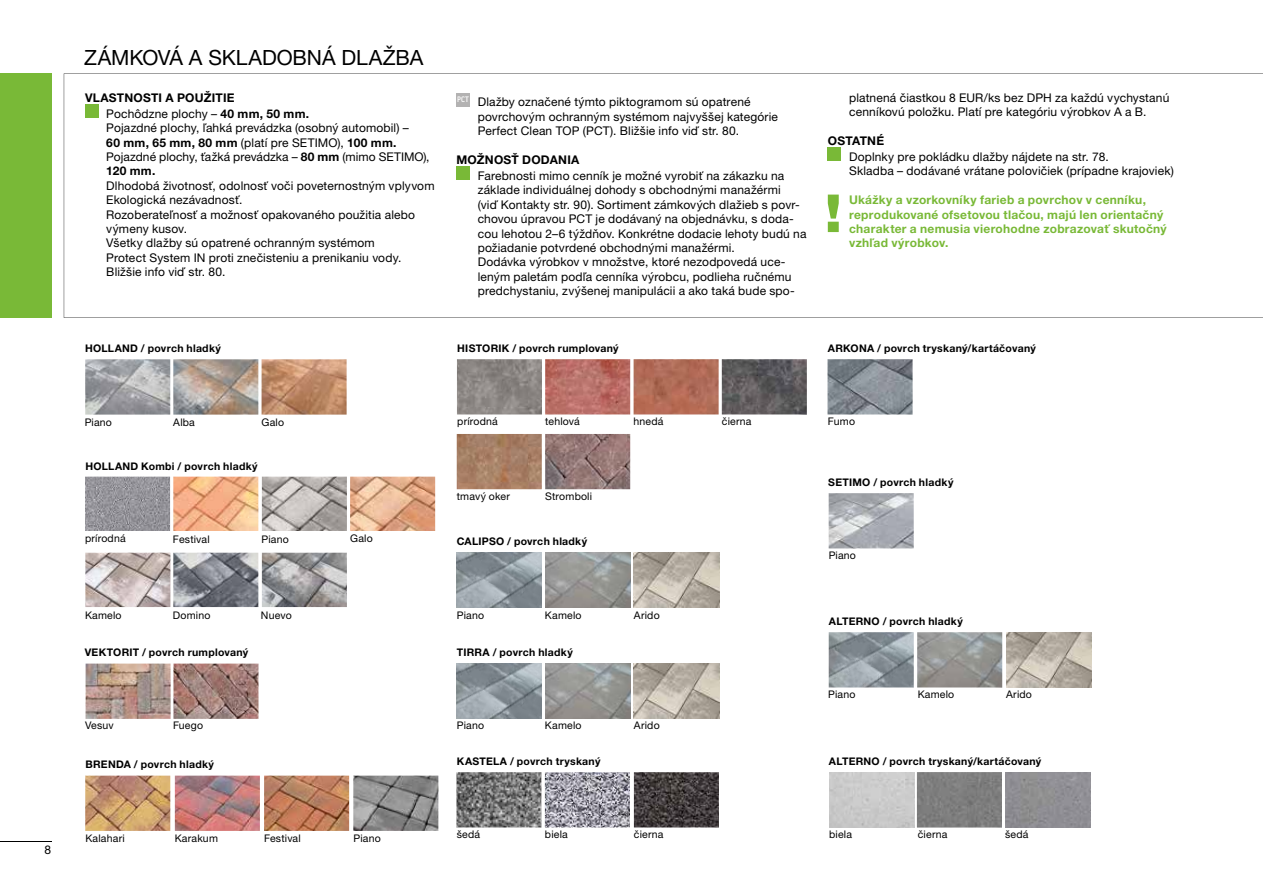
<style>
.page{position:relative;width:1263px;height:893px;background:#fff}
.page>*{position:absolute;margin:0;border:0;box-sizing:border-box;transform-origin:0 0}
.t1{font:21px "Helvetica Neue LT Pro";color:#000}
.t2{font:12px/14.4px "Helvetica Neue LT Pro";letter-spacing:.01em;color:#000}
.t3{font:700 12px/14.4px "Helvetica Neue LT Pro";letter-spacing:.02em;color:#79b937}
.t4{font:700 12px/16.2px "Helvetica Neue LT Pro";letter-spacing:.02em;color:#000}
.t5{font:700 10.5px "Helvetica Neue LT Pro";letter-spacing:.025em;color:#000}
.t6{font:10.5px "Helvetica Neue LT Pro";letter-spacing:.02em;color:#000}
.s1{font-weight:400}
.s2{font-weight:700}
</style>
<div class="page">
<div style="left:0;top:74px;width:51px;height:244px;background:#79b937"></div>
<hr style="left:0;top:841px;width:51px;height:1px;background:#000">
<svg style="left:64px;top:73px;width:1199px;height:245px"></svg>
<div style="left:85px;top:104px;width:13px;height:14px;background:#79b937"></div>
<div style="left:456px;top:93px;width:14px;height:13px;background:#b3b2b2"></div>
<div style="left:456px;top:166px;width:14px;height:14px;background:#79b937"></div>
<div style="left:828px;top:147px;width:13px;height:14px;background:#79b937"></div>
<svg style="left:828px;top:195px;width:11px;height:37px"></svg>
<img style="left:86px;top:664px;width:85px;height:55px">
<img style="left:173px;top:664px;width:85px;height:55px">
<img style="left:457px;top:359px;width:85px;height:55px">
<img style="left:457px;top:434px;width:85px;height:55px">
<img style="left:545px;top:434px;width:85px;height:55px">
<img style="left:545px;top:359px;width:85px;height:55px">
<img style="left:634px;top:359px;width:85px;height:55px">
<img style="left:722px;top:359px;width:85px;height:56px">
<img style="left:827px;top:359px;width:85px;height:56px">
<img style="left:456px;top:772px;width:85px;height:56px">
<img style="left:545px;top:772px;width:85px;height:55px">
<img style="left:634px;top:772px;width:85px;height:56px">
<img style="left:829px;top:632px;width:85px;height:56px">
<img style="left:917px;top:632px;width:85px;height:56px">
<img style="left:1005px;top:772px;width:85px;height:55px">
<div style="left:829px;top:772px;width:85px;height:56px;background:#cacaca"></div>
<img style="left:917px;top:772px;width:85px;height:56px">
<img style="left:829px;top:493px;width:85px;height:55px">
<img style="left:173px;top:477px;width:85px;height:54px">
<img style="left:262px;top:477px;width:85px;height:54px">
<img style="left:85px;top:553px;width:85px;height:54px">
<img style="left:173px;top:553px;width:85px;height:54px">
<img style="left:262px;top:553px;width:85px;height:54px">
<img style="left:350px;top:477px;width:85px;height:54px">
<img style="left:85px;top:359px;width:85px;height:56px">
<img style="left:173px;top:359px;width:85px;height:56px">
<img style="left:262px;top:359px;width:85px;height:56px">
<img style="left:85px;top:477px;width:85px;height:54px">
<img style="left:634px;top:553px;width:85px;height:55px">
<img style="left:634px;top:663px;width:85px;height:56px">
<img style="left:456px;top:553px;width:85px;height:55px">
<img style="left:456px;top:663px;width:85px;height:56px">
<img style="left:545px;top:553px;width:85px;height:55px">
<img style="left:545px;top:663px;width:85px;height:56px">
<img style="left:1006px;top:632px;width:85px;height:55px">
<img style="left:85px;top:776px;width:85px;height:55px">
<img style="left:175px;top:776px;width:85px;height:55px">
<img style="left:353px;top:776px;width:85px;height:55px">
<img style="left:264px;top:776px;width:85px;height:55px">
<p class="t2" style="left:44px;top:843px;width:8px">8</p>
<h1 class="t1" style="left:84px;top:45px;width:341px">ZÁMKOVÁ A SKLADOBNÁ DLAŽBA</h1>
<p class="t4" style="left:106px;top:89px;width:204px;text-indent:-21px">VLASTNOSTI A POUŽITIE<br><span class="s1">Pochôdzne plochy –</span> 40 mm, 50 mm.</p>
<p class="t2" style="left:106px;top:120px;width:325px">Pojazdné plochy, ľahká prevádzka (osobný automobil) –<br><span class="s2">60 mm, 65 mm, 80 mm</span> (platí pre SETIMO), <span class="s2">100 mm.<br></span>Pojazdné plochy, ťažká prevádzka – <span class="s2">80 mm</span> (mimo SETIMO), <span class="s2">120 mm.</span></p>
<p class="t2" style="left:106px;top:178px;width:330px">Dlhodobá životnosť, odolnosť voči poveternostným vplyvom Ekologická nezávadnosť.<br>Rozoberateľnosť a možnosť opakovaného použitia alebo výmeny kusov.<br>Všetky dlažby sú opatrené ochranným systémom<br>Protect System IN proti znečisteniu a prenikaniu vody.<br>Bližšie info viď str. 80.</p>
<p class="t5" style="left:85px;top:342px;width:137px">HOLLAND / povrch hladký</p>
<p class="t2" style="left:478px;top:94px;width:302px;text-indent:-21px"><sup>PCT</sup> Dlažby označené týmto piktogramom sú opatrené povrchovým ochranným systémom najvyššej kategórie<br>Perfect Clean TOP (PCT). Bližšie info viď str. 80.</p>
<p class="t4" style="left:456px;top:151px;width:124px">MOŽNOSŤ DODANIA</p>
<p class="t2" style="left:478px;top:168px;width:330px">Farebnosti mimo cenník je možné vyrobiť na zákazku na základe individuálnej dohody s obchodnými manažérmi<br>(viď Kontakty str. 90). Sortiment zámkových dlažieb s povr&shy;chovou úpravou PCT je dodávaný na objednávku, s doda&shy;cou lehotou 2–6 týždňov. Konkrétne dodacie lehoty budú na požiadanie potvrdené obchodnými manažérmi.<br>Dodávka výrobkov v množstve, ktoré nezodpovedá uce&shy;leným paletám podľa cenníka výrobcu, podlieha ručnému predchystaniu, zvýšenej manipulácii a ako taká bude spo-</p>
<p class="t5" style="left:457px;top:342px;width:163px">HISTORIK / povrch rumplovaný</p>
<p class="t2" style="left:849px;top:90px;width:322px">platnená čiastkou 8 EUR/ks bez DPH za každú vychystanú cenníkovú položku. Platí pre kategóriu výrobkov A a B.</p>
<p class="t4" style="left:828px;top:132px;width:58px">OSTATNÉ</p>
<p class="t2" style="left:849px;top:149px;width:326px">Doplnky pre pokládku dlažby nájdete na str. 78.<br>Skladba – dodávané vrátane polovičiek (prípadne krajoviek)</p>
<p class="t3" style="left:849px;top:192px;width:319px">Ukážky a vzorkovníky farieb a povrchov v cenníku, reprodukované ofsetovou tlačou, majú len orientačný charakter a nemusia vierohodne zobrazovať skutočný vzhľad výrobkov.</p>
<p class="t5" style="left:828px;top:342px;width:209px">ARKONA / povrch tryskaný/kartáčovaný</p>
<p class="t6" style="left:85px;top:416px;width:29px">Piano</p>
<p class="t6" style="left:173px;top:416px;width:23px">Alba</p>
<p class="t6" style="left:262px;top:416px;width:24px">Galo</p>
<p class="t5" style="left:85px;top:460px;width:174px">HOLLAND Kombi / povrch hladký</p>
<p class="t6" style="left:457px;top:415px;width:42px">prírodná</p>
<p class="t6" style="left:634px;top:415px;width:31px">hnedá</p>
<p class="t6" style="left:722px;top:415px;width:31px">čierna</p>
<p class="t6" style="left:545px;top:415px;width:36px">tehlová</p>
<p class="t6" style="left:828px;top:415px;width:29px">Fumo</p>
<p class="t5" style="left:828px;top:476px;width:127px">SETIMO / povrch hladký</p>
<p class="t6" style="left:457px;top:490px;width:55px">tmavý oker</p>
<p class="t6" style="left:545px;top:490px;width:48px">Stromboli</p>
<p class="t6" style="left:85px;top:532px;width:42px">prírodná</p>
<p class="t6" style="left:173px;top:533px;width:38px">Festival</p>
<p class="t6" style="left:350px;top:532px;width:24px">Galo</p>
<p class="t6" style="left:262px;top:533px;width:29px">Piano</p>
<p class="t5" style="left:457px;top:535px;width:132px">CALIPSO / povrch hladký</p>
<p class="t6" style="left:829px;top:549px;width:29px">Piano</p>
<p class="t6" style="left:85px;top:609px;width:38px">Kamelo</p>
<p class="t6" style="left:173px;top:609px;width:39px">Domino</p>
<p class="t6" style="left:261px;top:609px;width:32px">Nuevo</p>
<p class="t6" style="left:457px;top:609px;width:29px">Piano</p>
<p class="t6" style="left:545px;top:609px;width:38px">Kamelo</p>
<p class="t6" style="left:634px;top:609px;width:27px">Arido</p>
<p class="t5" style="left:829px;top:615px;width:135px">ALTERNO / povrch hladký</p>
<p class="t5" style="left:85px;top:646px;width:165px">VEKTORIT / povrch rumplovaný</p>
<p class="t5" style="left:457px;top:646px;width:118px">TIRRA / povrch hladký</p>
<p class="t6" style="left:828px;top:688px;width:29px">Piano</p>
<p class="t6" style="left:918px;top:688px;width:38px">Kamelo</p>
<p class="t6" style="left:1006px;top:688px;width:27px">Arido</p>
<p class="t6" style="left:85px;top:719px;width:30px">Vesuv</p>
<p class="t6" style="left:173px;top:719px;width:32px">Fuego</p>
<p class="t6" style="left:457px;top:719px;width:29px">Piano</p>
<p class="t6" style="left:545px;top:719px;width:38px">Kamelo</p>
<p class="t6" style="left:634px;top:719px;width:27px">Arido</p>
<p class="t5" style="left:85px;top:758px;width:130px">BRENDA / povrch hladký</p>
<p class="t5" style="left:457px;top:755px;width:145px">KASTELA / povrch tryskaný</p>
<p class="t5" style="left:829px;top:755px;width:214px">ALTERNO / povrch tryskaný/kartáčovaný</p>
<p class="t6" style="left:85px;top:831px;width:41px">Kalahari</p>
<p class="t6" style="left:175px;top:831px;width:45px">Karakum</p>
<p class="t6" style="left:264px;top:831px;width:38px">Festival</p>
<p class="t6" style="left:354px;top:831px;width:29px">Piano</p>
<p class="t6" style="left:457px;top:828px;width:25px">šedá</p>
<p class="t6" style="left:545px;top:828px;width:24px">biela</p>
<p class="t6" style="left:634px;top:828px;width:31px">čierna</p>
<p class="t6" style="left:829px;top:828px;width:24px">biela</p>
<p class="t6" style="left:918px;top:828px;width:31px">čierna</p>
<p class="t6" style="left:1005px;top:828px;width:25px">šedá</p>
</div>
